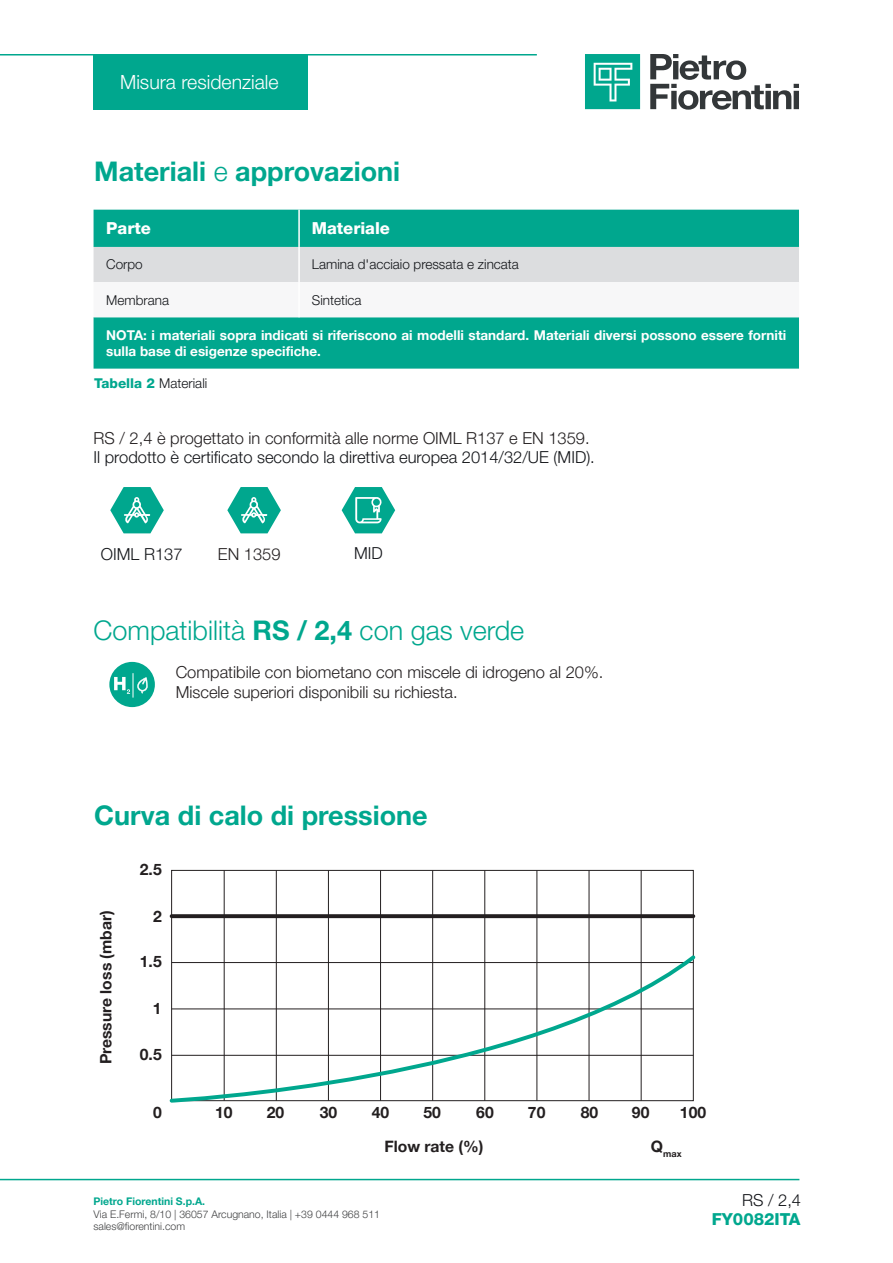
<style>
.page{position:relative;width:893px;height:1263px;background:#fff}
.page>*{position:absolute;margin:0;border:0;box-sizing:border-box;transform-origin:0 0}
.Titoletto{font:700 27px "Helvetica Neue LT Pro";color:#00a78e}
.Titoletto-2{font:300 27px "Helvetica Neue LT Pro";color:#00a78e}
.t1{font:300 19.5px "Helvetica Neue LT Pro";color:#fff}
.Testo{font:300 16.5px "Helvetica Neue LT Pro";color:#231f20}
.Testo-2{font:300 16.5px "Helvetica Neue LT Pro";color:#121418}
.titoli_tabella_bianc{font:800 16.5px "Helvetica Neue LT Pro";color:#fff}
.bullet_non_puntato{font:300 16.5px "Helvetica Neue LT Pro";color:#121418}
.titoletto_technische{font:800 16.5px "Helvetica Neue LT Pro";color:#00a78e}
.testo_sciolto{font:300 16.5px "Helvetica Neue LT Pro";color:#121418}
.t2{font:700 15.75px "Helvetica Neue LT Pro";color:#231f20}
.testo_tabella{font:700 13.5px/16.2px "Helvetica Neue LT Pro";color:#fff}
.testo_tabella-2{font:300 13.5px "Helvetica Neue LT Pro";color:#121418}
.t3{font:300 10.5px/12.6px "Helvetica Neue LT Pro";color:#414243}
.t4{font:700 10.5px "Helvetica Neue LT Pro";color:#00a78e}
.t5{font:700 9.15px "Helvetica Neue LT Pro";color:#231f20}
.s1{font-weight:300}
.s2{font-weight:800;color:#00a78e}
.s3{font-weight:700}
</style>
<div class="page">
<hr style="left:0;top:54px;width:537px;height:2px;background:#00a78e">
<hr style="left:0;top:1179px;width:799px;height:1px;background:#00a78e">
<svg style="left:650px;top:54px;width:149px;height:56px"></svg>
<svg style="left:585px;top:54px;width:55px;height:55px;background:#25b39e"></svg>
<div style="left:94px;top:55px;width:214px;height:55px;background:#00a78e"></div>
<div style="left:109px;top:662px;width:46px;height:45px;background:#00a78e;border-radius:50%"></div>
<svg style="left:114px;top:673px;width:34px;height:25px"></svg>
<div style="left:94px;top:210px;width:705px;height:159px;background:#00a78e"></div>
<svg style="left:94px;top:247px;width:705px;height:70px"></svg>
<hr style="left:298px;top:282px;width:2px;height:35px;background:#fff">
<hr style="left:298px;top:247px;width:2px;height:35px;background:#fff">
<hr style="left:298px;top:210px;width:2px;height:37px;background:#fff">
<svg style="left:110px;top:487px;width:54px;height:46px"></svg>
<svg style="left:227px;top:487px;width:54px;height:46px"></svg>
<svg style="left:342px;top:487px;width:53px;height:46px"></svg>
<hr style="left:224px;top:870px;width:1px;height:231px;background:#231f20">
<hr style="left:276px;top:870px;width:1px;height:231px;background:#231f20">
<hr style="left:328px;top:870px;width:1px;height:231px;background:#231f20">
<hr style="left:380px;top:870px;width:1px;height:231px;background:#231f20">
<hr style="left:432px;top:870px;width:1px;height:231px;background:#231f20">
<hr style="left:484px;top:870px;width:1px;height:231px;background:#231f20">
<hr style="left:536px;top:870px;width:1px;height:231px;background:#231f20">
<hr style="left:589px;top:870px;width:1px;height:231px;background:#231f20">
<hr style="left:641px;top:870px;width:1px;height:231px;background:#231f20">
<svg style="left:169px;top:952px;width:527px;height:151px"></svg>
<svg style="left:172px;top:914px;width:521px;height:4px;background:#2e2a2b"></svg>
<p class="t1" style="left:120px;top:70px;width:160px">Misura residenziale</p>
<p class="Titoletto" style="left:94px;top:155px;width:307px">Materiali <span class="s1">e</span> approvazioni</p>
<p class="titoli_tabella_bianc" style="left:106px;top:218px;width:46px">Parte</p>
<p class="titoli_tabella_bianc" style="left:312px;top:218px;width:80px">Materiale</p>
<p class="testo_tabella-2" style="left:106px;top:256px;width:38px">Corpo</p>
<p class="testo_tabella-2" style="left:312px;top:256px;width:209px">Lamina d'acciaio pressata e zincata</p>
<p class="testo_tabella-2" style="left:106px;top:291px;width:64px">Membrana</p>
<p class="testo_tabella-2" style="left:312px;top:291px;width:51px">Sintetica</p>
<p class="testo_tabella" style="left:106px;top:326px;width:681px">NOTA: i materiali sopra indicati si riferiscono ai modelli standard. Materiali diversi possono essere forniti sulla base di esigenze specifiche.</p>
<p class="testo_tabella-2" style="left:94px;top:375px;width:115px"><span class="s2">Tabella 2</span> Materiali</p>
<p class="Testo" style="left:94px;top:428px;width:498px">RS / 2,4 è progettato in conformità alle norme OIML R137 e EN 1359.</p>
<p class="Testo-2" style="left:94px;top:447px;width:503px">Il prodotto è certificato secondo la direttiva europea 2014/32/UE (MID).</p>
<p class="bullet_non_puntato" style="left:101px;top:544px;width:83px">OIML R137</p>
<p class="Testo" style="left:218px;top:544px;width:64px">EN 1359</p>
<p class="bullet_non_puntato" style="left:354px;top:543px;width:30px">MID</p>
<p class="Titoletto-2" style="left:94px;top:614px;width:432px">Compatibilità <span class="s3">RS / 2,4</span> con gas verde</p>
<p class="Testo" style="left:176px;top:662px;width:429px">Compatibile con biometano con miscele di idrogeno al 20%.</p>
<p class="Testo" style="left:176px;top:682px;width:284px">Miscele superiori disponibili su richiesta.</p>
<p class="Titoletto" style="left:94px;top:799px;width:335px">Curva di calo di pressione</p>
<p class="t2" style="left:140px;top:860px;width:23px">2.5</p>
<p class="t2" style="left:153px;top:907px;width:10px">2</p>
<p class="t2" style="left:140px;top:952px;width:23px">1.5</p>
<p class="t2" style="left:153px;top:999px;width:10px">1</p>
<p class="t2" style="left:140px;top:1044px;width:23px">0.5</p>
<p class="t2" style="left:96px;top:1064px;width:155px;rotate:-90deg">Pressure loss (mbar)</p>
<p class="t2" style="left:153px;top:1103px;width:10px">0</p>
<p class="t2" style="left:215px;top:1103px;width:19px">10</p>
<p class="t2" style="left:267px;top:1103px;width:19px">20</p>
<p class="t2" style="left:320px;top:1103px;width:19px">30</p>
<p class="t2" style="left:372px;top:1103px;width:19px">40</p>
<p class="t2" style="left:423px;top:1103px;width:19px">50</p>
<p class="t2" style="left:476px;top:1103px;width:19px">60</p>
<p class="t2" style="left:528px;top:1103px;width:19px">70</p>
<p class="t2" style="left:581px;top:1103px;width:19px">80</p>
<p class="t2" style="left:632px;top:1103px;width:19px">90</p>
<p class="t2" style="left:680px;top:1103px;width:28px">100</p>
<p class="t2" style="left:384px;top:1136px;width:101px">Flow rate (%)</p>
<p class="t5" style="left:651px;top:1148px;width:32px"><sup>Q</sup>max</p>
<p class="t4" style="left:94px;top:1195px;width:113px">Pietro Fiorentini S.p.A.</p>
<p class="t3" style="left:94px;top:1207px;width:288px">Via E.Fermi, 8/10 | 36057 Arcugnano, Italia | +39 0444 968 511 sales@fiorentini.com</p>
<p class="testo_sciolto" style="left:742px;top:1190px;width:61px">RS / 2,4</p>
<p class="titoletto_technische" style="left:712px;top:1209px;width:90px">FY0082ITA</p>
</div>
